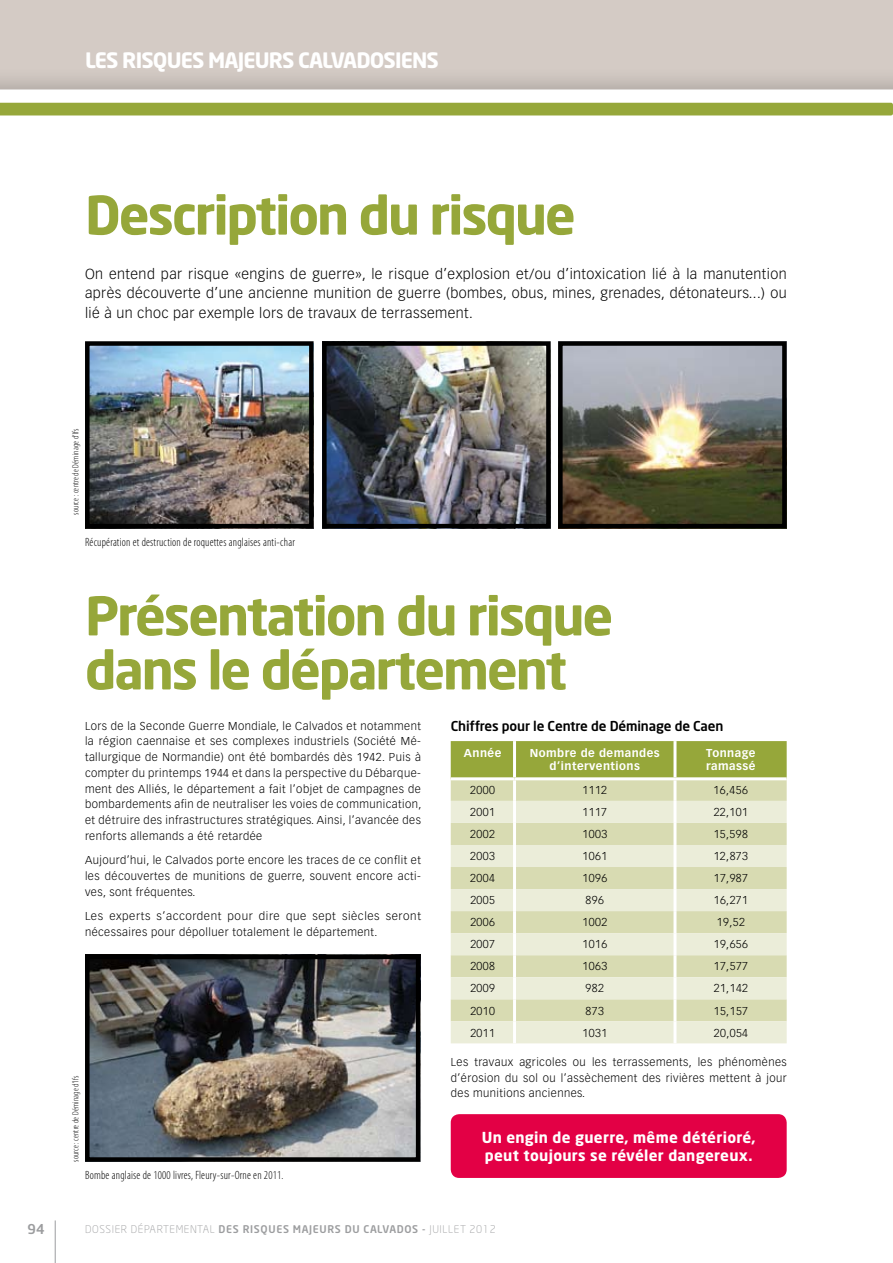
<style>
.page{position:relative;width:893px;height:1263px;background:#fff}
.page>*{position:absolute;margin:0;border:0;box-sizing:border-box;transform-origin:0 0}
.t1{font:700 52.5px/54px "Neo Sans";letter-spacing:-.04em;color:#96a73a}
.t2{font:700 21px "Neo Sans";letter-spacing:-.04em;color:#fff}
.t3{font:700 15px/18px "Neo Sans";letter-spacing:.02em;color:#fff}
.t4{font:300 14.25px/19.5px "Vectora LH";letter-spacing:.03em;color:#000;text-align:justify}
.t5{font:500 13.5px "Neo Sans";letter-spacing:-.01em;color:#000}
.t6{font:500 13.5px "Neo Sans";color:#9c9d9f}
.t7{font:300 condensed 12px "Myriad Pro";letter-spacing:.02em;color:#000}
.t8{font:300 11.25px/15.8px "Vectora LH";letter-spacing:.04em;color:#000;text-align:justify}
.t9{font:700 11.25px/13.5px "Vectora LH";letter-spacing:.04em;color:#fff;text-align:center}
.t10{font:300 10.5px "Neo Sans";letter-spacing:.06em;color:#9c9d9f}
.t11{font:300 condensed 9px "Myriad Pro";letter-spacing:.02em;color:#000}
.s1{font-weight:500}
</style>
<div class="page">
<hr style="left:55px;top:1220px;width:1px;height:43px;background:#9c9d9f">
<div style="left:0;top:0;width:893px;height:90px;background:#000;opacity:.2"></div>
<hr style="left:892px;top:0;width:1px;height:90px;background:#000;opacity:.2">
<div style="left:0;top:103px;width:893px;height:12px;background:#96a73a"></div>
<div style="left:451px;top:741px;width:336px;height:36px;background:#96a73a"></div>
<svg style="left:451px;top:780px;width:336px;height:21px;background:#d8dbb3"></svg>
<svg style="left:451px;top:801px;width:336px;height:242px;background:#e2e5c7"></svg>
<hr style="left:513px;top:741px;width:3px;height:36px;background:#fff">
<hr style="left:673px;top:741px;width:3px;height:36px;background:#fff">
<hr style="left:513px;top:780px;width:3px;height:21px;background:#fff">
<hr style="left:673px;top:780px;width:3px;height:21px;background:#fff">
<hr style="left:513px;top:801px;width:3px;height:22px;background:#fff">
<hr style="left:673px;top:801px;width:3px;height:22px;background:#fff">
<hr style="left:513px;top:823px;width:3px;height:22px;background:#fff">
<hr style="left:673px;top:823px;width:3px;height:22px;background:#fff">
<hr style="left:513px;top:845px;width:3px;height:22px;background:#fff">
<hr style="left:673px;top:845px;width:3px;height:22px;background:#fff">
<hr style="left:513px;top:867px;width:3px;height:22px;background:#fff">
<hr style="left:673px;top:867px;width:3px;height:22px;background:#fff">
<hr style="left:513px;top:889px;width:3px;height:22px;background:#fff">
<hr style="left:673px;top:889px;width:3px;height:22px;background:#fff">
<hr style="left:513px;top:911px;width:3px;height:22px;background:#fff">
<hr style="left:673px;top:911px;width:3px;height:22px;background:#fff">
<hr style="left:513px;top:933px;width:3px;height:22px;background:#fff">
<hr style="left:673px;top:933px;width:3px;height:22px;background:#fff">
<hr style="left:513px;top:955px;width:3px;height:22px;background:#fff">
<hr style="left:673px;top:955px;width:3px;height:22px;background:#fff">
<hr style="left:513px;top:977px;width:3px;height:22px;background:#fff">
<hr style="left:673px;top:977px;width:3px;height:22px;background:#fff">
<hr style="left:513px;top:999px;width:3px;height:22px;background:#fff">
<hr style="left:673px;top:999px;width:3px;height:22px;background:#fff">
<hr style="left:513px;top:1021px;width:3px;height:22px;background:#fff">
<hr style="left:673px;top:1021px;width:3px;height:22px;background:#fff">
<img style="left:90px;top:960px;width:325px;height:197px">
<div style="left:85px;top:955px;width:335px;height:207px;border:4px solid #000"></div>
<img style="left:90px;top:346px;width:219px;height:177px">
<div style="left:85px;top:341px;width:229px;height:187px;border:4px solid #000"></div>
<img style="left:327px;top:346px;width:219px;height:177px">
<div style="left:322px;top:341px;width:229px;height:187px;border:4px solid #000"></div>
<img style="left:563px;top:346px;width:219px;height:177px">
<div style="left:558px;top:341px;width:229px;height:187px;border:4px solid #000"></div>
<div style="left:451px;top:1114px;width:336px;height:64px;background:#e30045;border-radius:9px"></div>
<h2 class="t2" style="left:85px;top:47px;width:355px">Les risques majeurs calvadosiens</h2>
<h1 class="t1" style="left:85px;top:187px;width:492px">Description du risque</h1>
<p class="t4" style="left:85px;top:264px;width:703px">On entend par risque «engins de guerre», le risque d’explosion et/ou d’intoxication lié à la manutention après découverte d’une ancienne munition de guerre (bombes, obus, mines, grenades, détonateurs...) ou lié à un choc par exemple lors de travaux de terrassement.</p>
<p class="t11" style="left:70px;top:514px;width:88px;rotate:-90deg">source : centre de Déminage d’Ifs</p>
<p class="t7" style="left:85px;top:535px;width:212px">Récupération et destruction de roquettes anglaises anti-char</p>
<h1 class="t1" style="left:85px;top:587px;width:530px">Présentation du risque dans le département</h1>
<p class="t8" style="left:85px;top:718px;width:338px">Lors de la Seconde Guerre Mondiale, le Calvados et notamment la région caennaise et ses complexes industriels (Société Mé&shy;tallurgique de Normandie) ont été bombardés dès 1942. Puis à compter du printemps 1944 et dans la perspective du Débarque&shy;ment des Alliés, le département a fait l’objet de campagnes de bombardements afin de neutraliser les voies de communication, et détruire des infrastructures stratégiques. Ainsi, l’avancée des renforts allemands a été retardée</p>
<p class="t8" style="left:85px;top:852px;width:337px">Aujourd’hui, le Calvados porte encore les traces de ce conflit et les découvertes de munitions de guerre, souvent encore acti&shy;ves, sont fréquentes.</p>
<p class="t8" style="left:85px;top:908px;width:337px">Les experts s’accordent pour dire que sept siècles seront nécessaires pour dépolluer totalement le département.</p>
<p class="t5" style="left:451px;top:717px;width:274px">Chiffres pour le Centre de Déminage de Caen</p>
<p class="t9" style="left:464px;top:746px;width:39px">Année</p>
<p class="t9" style="left:530px;top:746px;width:131px">Nombre de demandes d’interventions</p>
<p class="t9" style="left:706px;top:746px;width:51px;text-align:left">Tonnage ramassé</p>
<p class="t8" style="left:470px;top:782px;width:26px">2000</p>
<p class="t8" style="left:582px;top:782px;width:26px">1112</p>
<p class="t8" style="left:714px;top:782px;width:36px">16,456</p>
<p class="t8" style="left:470px;top:804px;width:26px">2001</p>
<p class="t8" style="left:582px;top:804px;width:26px">1117</p>
<p class="t8" style="left:714px;top:804px;width:36px">22,101</p>
<p class="t8" style="left:470px;top:826px;width:26px">2002</p>
<p class="t8" style="left:582px;top:826px;width:26px">1003</p>
<p class="t8" style="left:714px;top:826px;width:36px">15,598</p>
<p class="t8" style="left:470px;top:848px;width:26px">2003</p>
<p class="t8" style="left:582px;top:848px;width:26px">1061</p>
<p class="t8" style="left:714px;top:848px;width:36px">12,873</p>
<p class="t8" style="left:470px;top:870px;width:26px">2004</p>
<p class="t8" style="left:582px;top:870px;width:26px">1096</p>
<p class="t8" style="left:714px;top:870px;width:36px">17,987</p>
<p class="t8" style="left:470px;top:892px;width:26px">2005</p>
<p class="t8" style="left:586px;top:892px;width:20px">896</p>
<p class="t8" style="left:714px;top:892px;width:36px">16,271</p>
<p class="t8" style="left:470px;top:914px;width:26px">2006</p>
<p class="t8" style="left:582px;top:914px;width:26px">1002</p>
<p class="t8" style="left:717px;top:914px;width:30px">19,52</p>
<p class="t8" style="left:470px;top:937px;width:26px">2007</p>
<p class="t8" style="left:582px;top:937px;width:26px">1016</p>
<p class="t8" style="left:714px;top:937px;width:36px">19,656</p>
<p class="t8" style="left:470px;top:959px;width:26px">2008</p>
<p class="t8" style="left:582px;top:959px;width:26px">1063</p>
<p class="t8" style="left:714px;top:959px;width:36px">17,577</p>
<p class="t8" style="left:470px;top:981px;width:26px">2009</p>
<p class="t8" style="left:586px;top:981px;width:20px">982</p>
<p class="t8" style="left:714px;top:981px;width:36px">21,142</p>
<p class="t8" style="left:470px;top:1003px;width:26px">2010</p>
<p class="t8" style="left:586px;top:1003px;width:20px">873</p>
<p class="t8" style="left:714px;top:1003px;width:36px">15,157</p>
<p class="t8" style="left:470px;top:1025px;width:26px">2011</p>
<p class="t8" style="left:582px;top:1025px;width:26px">1031</p>
<p class="t8" style="left:714px;top:1025px;width:36px">20,054</p>
<p class="t8" style="left:451px;top:1054px;width:337px">Les travaux agricoles ou les terrassements, les phénomènes d’érosion du sol ou l’assèchement des rivières mettent à jour des munitions anciennes.</p>
<p class="t11" style="left:70px;top:1162px;width:88px;rotate:-90deg">source : centre de Déminage d’Ifs</p>
<h3 class="t3" style="left:482px;top:1128px;width:276px">Un engin de guerre, même détérioré, peut toujours se révéler dangereux.</h3>
<p class="t7" style="left:85px;top:1168px;width:200px">Bombe anglaise de 1000 livres, Fleury-sur-Orne en 2011.</p>
<p class="t6" style="left:28px;top:1220px;width:19px">94</p>
<p class="t10" style="left:85px;top:1223px;width:412px">DOSSIER DÉPARTEMENTAL <span class="s1">des risques majeurs du calvados -</span> JUILLET 2012</p>
</div>
